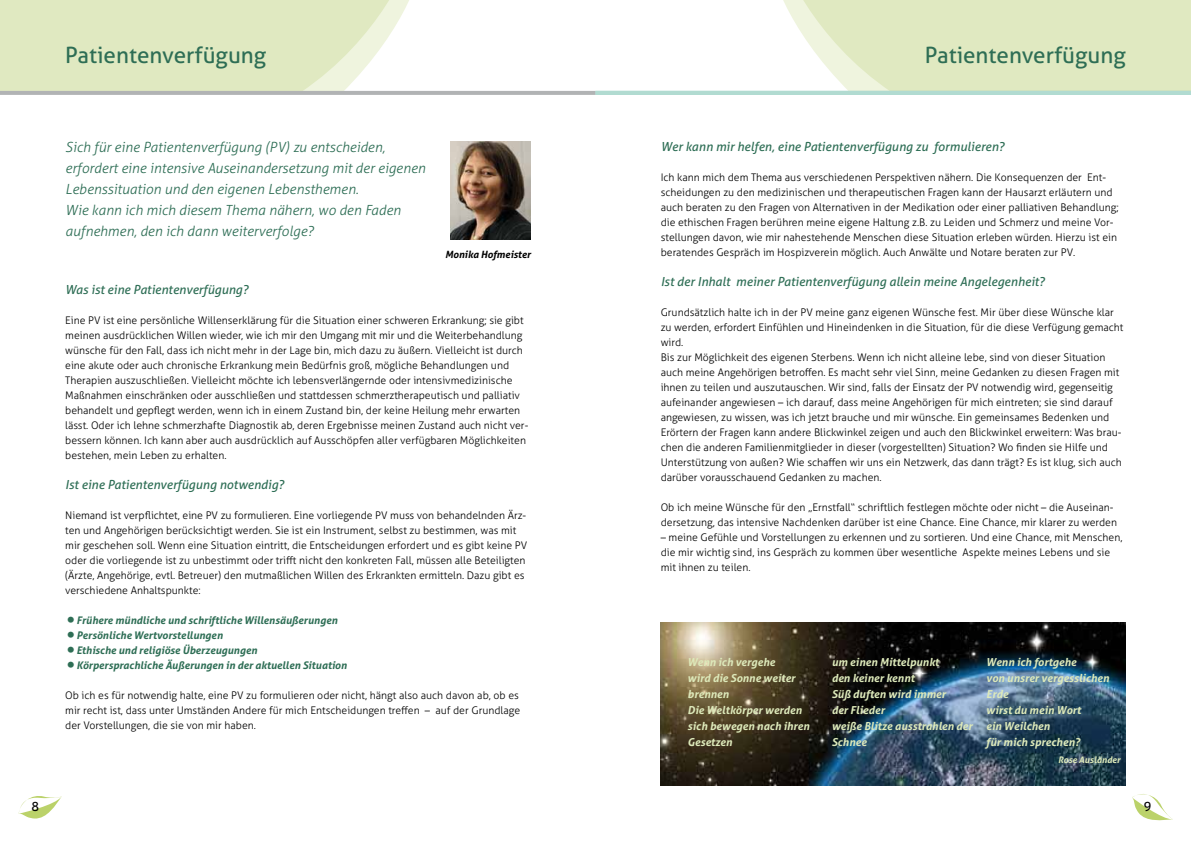
<style>
.page{position:relative;width:1191px;height:842px;background:#fff}
.page>*{position:absolute;margin:0;border:0;box-sizing:border-box;transform-origin:0 0}
.t1{font:22.4px "Aller";color:#2e6e55}
.t2{font:italic 300 14px/21px "Aller";color:#2e6e55}
.t3{font:12.8px "Aller";color:#000}
.t4{font:italic 12.5px "Aller";color:#2e6e55}
.t5{font:italic 700 11px/16px "Aller";color:#dde9ba}
.t6{font:300 10.5px/15px "Aller";color:#000}
.t7{font:italic 700 10.5px "Aller";color:#2e6e55}
.t8{font:italic 700 10px "Aller";color:#000}
.t9{font:italic 700 9px "Aller";color:#dde9ba}
.s1{font-size:20px}
</style>
<div class="page">
<svg style="left:18px;top:796px;width:44px;height:23px"></svg>
<svg style="left:1132px;top:794px;width:41px;height:27px"></svg>
<svg style="left:770px;top:0;width:421px;height:91px;background:#e3ebc9"></svg>
<svg style="left:0;top:0;width:409px;height:91px;background:#e3ebc7"></svg>
<hr style="left:0;top:91px;width:595px;height:4px;background:#b1b3b4">
<hr style="left:595px;top:91px;width:596px;height:4px;background:#b1dbd1">
<img style="left:451px;top:142px;width:79px;height:98px">
<img style="left:660px;top:622px;width:465px;height:163px">
<h1 class="t1" style="left:65px;top:41px;width:202px">Patientenverfügung</h1>
<h1 class="t1" style="left:924px;top:41px;width:202px">Patientenverfügung</h1>
<p class="t2" style="left:65px;top:137px;width:362px">Sich für eine Patientenverfügung (PV) zu entscheiden, erfordert eine intensive Auseinandersetzung mit der eigenen Lebenssituation und den eigenen Lebensthemen.<br>Wie kann ich mich diesem Thema nähern, wo den Faden aufnehmen, den ich dann weiterverfolge?</p>
<p class="t8" style="left:445px;top:248px;width:87px">Monika Hofmeister</p>
<p class="t4" style="left:65px;top:282px;width:185px">Was ist eine Patientenverfügung?</p>
<p class="t6" style="left:65px;top:313px;width:464px">Eine PV ist eine persönliche Willenserklärung für die Situation einer schweren Erkrankung; sie gibt meinen ausdrücklichen Willen wieder, wie ich mir den Umgang mit mir und die Weiterbehandlung wünsche für den Fall, dass ich nicht mehr in der Lage bin, mich dazu zu äußern. Vielleicht ist durch eine akute oder auch chronische Erkrankung mein Bedürfnis groß, mögliche Behandlungen und Therapien auszuschließen. Vielleicht möchte ich lebensverlängernde oder intensivmedizinische Maßnahmen einschränken oder ausschließen und stattdessen schmerztherapeutisch und palliativ behandelt und gepflegt werden, wenn ich in einem Zustand bin, der keine Heilung mehr erwarten lässt. Oder ich lehne schmerzhafte Diagnostik ab, deren Ergebnisse meinen Zustand auch nicht ver&shy;bessern können. Ich kann aber auch ausdrücklich auf Ausschöpfen aller verfügbaren Möglichkeiten bestehen, mein Leben zu erhalten.</p>
<p class="t4" style="left:65px;top:477px;width:220px">Ist eine Patientenverfügung notwendig?</p>
<p class="t6" style="left:65px;top:508px;width:463px">Niemand ist verpflichtet, eine PV zu formulieren. Eine vorliegende PV muss von behandelnden Ärz&shy;ten und Angehörigen berücksichtigt werden. Sie ist ein Instrument, selbst zu bestimmen, was mit mir geschehen soll. Wenn eine Situation eintritt, die Entscheidungen erfordert und es gibt keine PV oder die vorliegende ist zu unbestimmt oder trifft nicht den konkreten Fall, müssen alle Beteiligten (Ärzte, Angehörige, evtl. Betreuer) den mutmaßlichen Willen des Erkrankten ermitteln. Dazu gibt es verschiedene Anhaltspunkte:</p>
<p class="t7" style="left:65px;top:614px;width:274px"><span class="s1">•</span> Frühere mündliche und schriftliche Willensäußerungen</p>
<p class="t7" style="left:65px;top:629px;width:159px"><span class="s1">•</span> Persönliche Wertvorstellungen</p>
<p class="t7" style="left:65px;top:644px;width:193px"><span class="s1">•</span> Ethische und religiöse Überzeugungen</p>
<p class="t7" style="left:65px;top:659px;width:283px"><span class="s1">•</span> Körpersprachliche Äußerungen in der aktuellen Situation</p>
<p class="t6" style="left:65px;top:688px;width:456px;text-align:justify">Ob ich es für notwendig halte, eine PV zu formulieren oder nicht, hängt also auch davon ab, ob es mir recht ist, dass unter Umständen Andere für mich Entscheidungen treffen – auf der Grundlage der Vorstellungen, die sie von mir haben.</p>
<p class="t4" style="left:660px;top:139px;width:345px">Wer kann mir helfen, eine Patientenverfügung zu formulieren?</p>
<p class="t6" style="left:660px;top:170px;width:459px">Ich kann mich dem Thema aus verschiedenen Perspektiven nähern. Die Konsequenzen der Ent&shy;scheidungen zu den medizinischen und therapeutischen Fragen kann der Hausarzt erläutern und auch beraten zu den Fragen von Alternativen in der Medikation oder einer palliativen Behandlung; die ethischen Fragen berühren meine eigene Haltung z.B. zu Leiden und Schmerz und meine Vor&shy;stellungen davon, wie mir nahestehende Menschen diese Situation erleben würden. Hierzu ist ein beratendes Gespräch im Hospizverein möglich. Auch Anwälte und Notare beraten zur PV.</p>
<p class="t4" style="left:660px;top:274px;width:385px">Ist der Inhalt meiner Patientenverfügung allein meine Angelegenheit?</p>
<p class="t6" style="left:660px;top:305px;width:464px">Grundsätzlich halte ich in der PV meine ganz eigenen Wünsche fest. Mir über diese Wünsche klar zu werden, erfordert Einfühlen und Hineindenken in die Situation, für die diese Verfügung gemacht wird.<br>Bis zur Möglichkeit des eigenen Sterbens. Wenn ich nicht alleine lebe, sind von dieser Situation auch meine Angehörigen betroffen. Es macht sehr viel Sinn, meine Gedanken zu diesen Fragen mit ihnen zu teilen und auszutauschen. Wir sind, falls der Einsatz der PV notwendig wird, gegenseitig aufeinander angewiesen – ich darauf, dass meine Angehörigen für mich eintreten; sie sind darauf angewiesen, zu wissen, was ich jetzt brauche und mir wünsche. Ein gemeinsames Bedenken und Erörtern der Fragen kann andere Blickwinkel zeigen und auch den Blickwinkel erweitern: Was brau&shy;chen die anderen Familienmitglieder in dieser (vorgestellten) Situation? Wo finden sie Hilfe und Unterstützung von außen? Wie schaffen wir uns ein Netzwerk, das dann trägt? Es ist klug, sich auch darüber vorausschauend Gedanken zu machen.</p>
<p class="t6" style="left:660px;top:500px;width:458px">Ob ich meine Wünsche für den „Ernstfall“ schriftlich festlegen möchte oder nicht – die Auseinan&shy;dersetzung, das intensive Nachdenken darüber ist eine Chance. Eine Chance, mir klarer zu werden</p>
<p class="t6" style="left:660px;top:530px;width:463px">– meine Gefühle und Vorstellungen zu erkennen und zu sortieren. Und eine Chance, mit Menschen, die mir wichtig sind, ins Gespräch zu kommen über wesentliche Aspekte meines Lebens und sie mit ihnen zu teilen.</p>
<p class="t5" style="left:687px;top:654px;width:123px">Wenn ich vergehe<br>wird die Sonne weiter brennen<br>Die Weltkörper werden sich bewegen nach ihren<br>Gesetzen</p>
<p class="t5" style="left:831px;top:654px;width:142px">um einen Mittelpunkt<br>den keiner kennt<br>Süß duften wird immer<br>der Flieder<br>weiße Blitze ausstrahlen der<br>Schnee</p>
<p class="t5" style="left:986px;top:654px;width:125px">Wenn ich fortgehe<br>von unsrer vergesslichen<br>Erde<br>wirst du mein Wort<br>ein Weilchen<br>für mich sprechen?</p>
<p class="t9" style="left:1058px;top:754px;width:64px">Rose Ausländer</p>
<p class="t3" style="left:31px;top:798px;width:9px">8</p>
<p class="t3" style="left:1143px;top:798px;width:9px">9</p>
</div>
